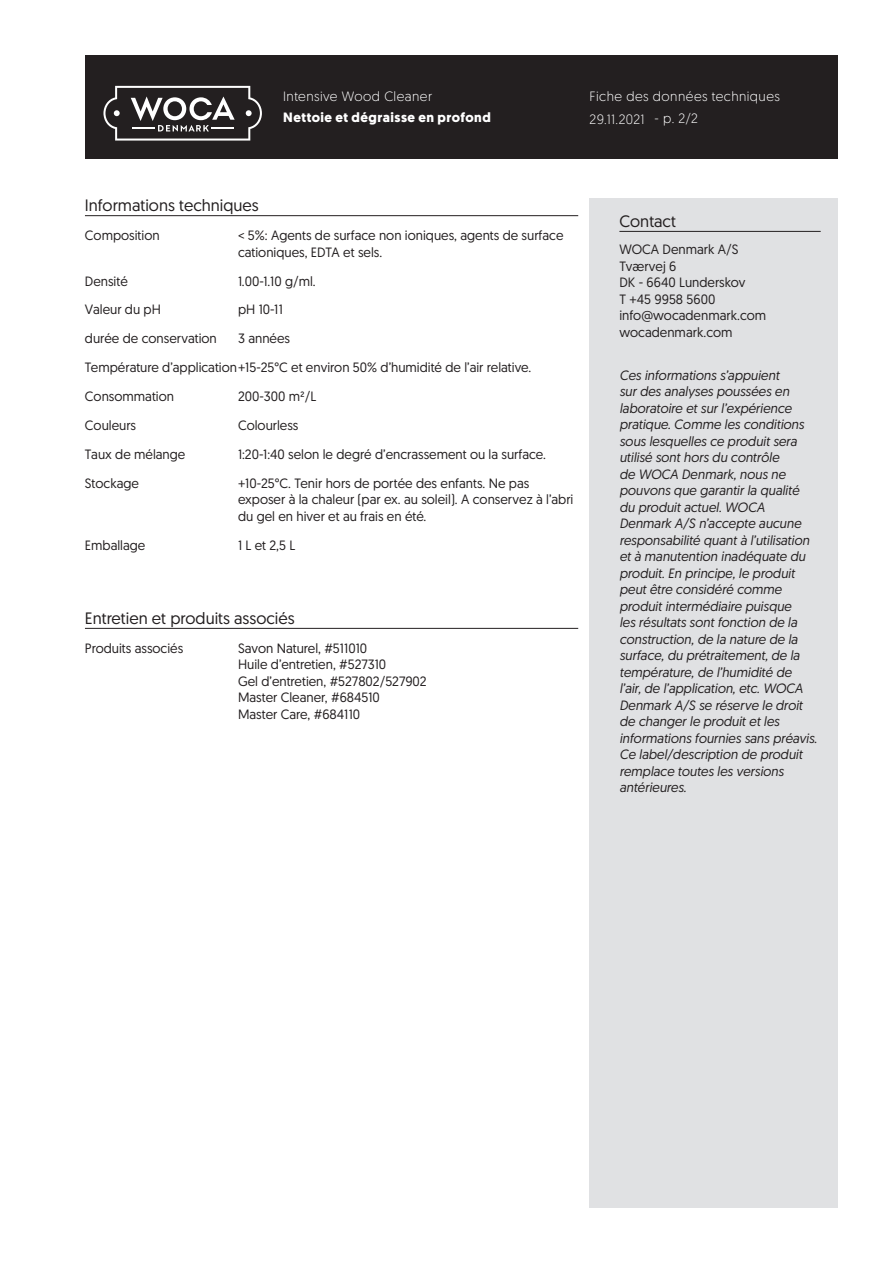
<style>
.page{position:relative;width:893px;height:1263px;background:#fff}
.page>*{position:absolute;margin:0;border:0;box-sizing:border-box;transform-origin:0 0}
.skyBodyHdn{font:16.5px "Geomanist";color:#231f20}
.skyContactHdnBodytex{font:16.5px "Geomanist";color:#231f20}
.skyDisclaimerTxtBody{font:italic 13.5px/16.5px "Geomanist";color:#231f20}
.skyBodyTxt{font:13.5px/16.5px "Geomanist";color:#231f20}
.skyBodyCap{font:13.5px "Geomanist";color:#231f20}
.skyWhiteHdnBodytext{font:300 13.5px "Geomanist";letter-spacing:.03em;color:#fff}
.skyWhiteBoldHdnBodyt{font:700 13.5px "Geomanist";letter-spacing:.035em;color:#fff}
</style>
<div class="page">
<div style="left:85px;top:55px;width:753px;height:104px;background:#231f20"></div>
<div style="left:590px;top:198px;width:248px;height:1010px;background:#e0e1e3"></div>
<hr style="left:619px;top:231px;width:202px;height:1px;background:#231f20">
<hr style="left:85px;top:215px;width:493px;height:1px;background:#231f20">
<hr style="left:85px;top:628px;width:493px;height:1px;background:#231f20">
<svg style="left:103px;top:86px;width:159px;height:55px"></svg>
<p class="skyWhiteHdnBodytext" style="left:283px;top:87px;width:151px">Intensive Wood Cleaner</p>
<p class="skyWhiteBoldHdnBodyt" style="left:283px;top:108px;width:209px">Nettoie et dégraisse en profond</p>
<p class="skyWhiteHdnBodytext" style="left:590px;top:87px;width:192px">Fiche des données techniques</p>
<p class="skyWhiteHdnBodytext" style="left:590px;top:110px;width:56px">29.11.2021</p>
<p class="skyWhiteHdnBodytext" style="left:655px;top:110px;width:45px">- p. 2/2</p>
<p class="skyBodyHdn" style="left:85px;top:195px;width:175px">Informations techniques</p>
<p class="skyBodyCap" style="left:85px;top:227px;width:76px">Composition</p>
<p class="skyBodyTxt" style="left:238px;top:227px;width:327px">&lt; 5%: Agents de surface non ioniques, agents de surface cationiques, EDTA et sels.</p>
<p class="skyBodyCap" style="left:85px;top:272px;width:44px">Densité</p>
<p class="skyBodyTxt" style="left:238px;top:272px;width:79px">1.00-1.10 g/ml.</p>
<p class="skyBodyCap" style="left:85px;top:301px;width:77px">Valeur du pH</p>
<p class="skyBodyTxt" style="left:238px;top:301px;width:46px">pH 10-11</p>
<p class="skyBodyCap" style="left:85px;top:330px;width:133px">durée de conservation</p>
<p class="skyBodyTxt" style="left:238px;top:330px;width:54px">3 années</p>
<p class="skyBodyCap" style="left:85px;top:359px;width:448px">Température d’application+15-25°C et environ 50% d’humidité de l’air relative.</p>
<p class="skyBodyCap" style="left:85px;top:388px;width:91px">Consommation</p>
<p class="skyBodyTxt" style="left:238px;top:388px;width:80px">200-300 m²/L</p>
<p class="skyBodyCap" style="left:85px;top:416px;width:53px">Couleurs</p>
<p class="skyBodyTxt" style="left:238px;top:416px;width:62px">Colourless</p>
<p class="skyBodyCap" style="left:85px;top:445px;width:102px">Taux de mélange</p>
<p class="skyBodyTxt" style="left:238px;top:445px;width:309px">1:20-1:40 selon le degré d’encrassement ou la surface.</p>
<p class="skyBodyCap" style="left:85px;top:474px;width:56px">Stockage</p>
<p class="skyBodyTxt" style="left:238px;top:474px;width:337px">+10-25°C. Tenir hors de portée des enfants. Ne pas exposer à la chaleur (par ex. au soleil). A conservez à l’abri du gel en hiver et au frais en été.</p>
<p class="skyBodyCap" style="left:85px;top:536px;width:62px">Emballage</p>
<p class="skyBodyTxt" style="left:238px;top:536px;width:59px">1 L et 2,5 L</p>
<p class="skyBodyHdn" style="left:85px;top:607px;width:211px">Entretien et produits associés</p>
<p class="skyBodyCap" style="left:85px;top:639px;width:100px">Produits associés</p>
<p class="skyBodyTxt" style="left:238px;top:639px;width:131px">Savon Naturel, #511010</p>
<p class="skyBodyTxt" style="left:238px;top:656px;width:150px">Huile d’entretien, #527310</p>
<p class="skyBodyTxt" style="left:238px;top:672px;width:190px">Gel d’entretien, #527802/527902</p>
<p class="skyBodyTxt" style="left:238px;top:689px;width:143px">Master Cleaner, #684510</p>
<p class="skyBodyTxt" style="left:238px;top:705px;width:124px">Master Care, #684110</p>
<p class="skyContactHdnBodytex" style="left:619px;top:210px;width:58px">Contact</p>
<p class="skyBodyTxt" style="left:619px;top:241px;width:121px">WOCA Denmark A/S</p>
<p class="skyBodyTxt" style="left:619px;top:257px;width:59px">Tværvej 6</p>
<p class="skyBodyTxt" style="left:619px;top:274px;width:127px">DK - 6640 Lunderskov</p>
<p class="skyBodyTxt" style="left:619px;top:290px;width:97px">T +45 9958 5600</p>
<p class="skyBodyTxt" style="left:619px;top:307px;width:148px">info@wocadenmark.com</p>
<p class="skyBodyTxt" style="left:619px;top:323px;width:115px">wocadenmark.com</p>
<p class="skyDisclaimerTxtBody" style="left:619px;top:366px;width:199px">Ces informations s’appuient<br>sur des analyses poussées en laboratoire et sur l’expérience pratique. Comme les conditions sous lesquelles ce produit sera utilisé sont hors du contrôle<br>de WOCA Denmark, nous ne pouvons que garantir la qualité du produit actuel. WOCA<br>Denmark A/S n’accepte aucune responsabilité quant à l’utilisation et à manutention inadéquate du produit. En principe, le produit peut être considéré comme produit intermédiaire puisque<br>les résultats sont fonction de la construction, de la nature de la surface, du prétraitement, de la température, de l’humidité de<br>l’air, de l’application, etc. WOCA<br>Denmark A/S se réserve le droit de changer le produit et les informations fournies sans préavis.<br>Ce label/description de produit remplace toutes les versions antérieures.</p>
</div>
